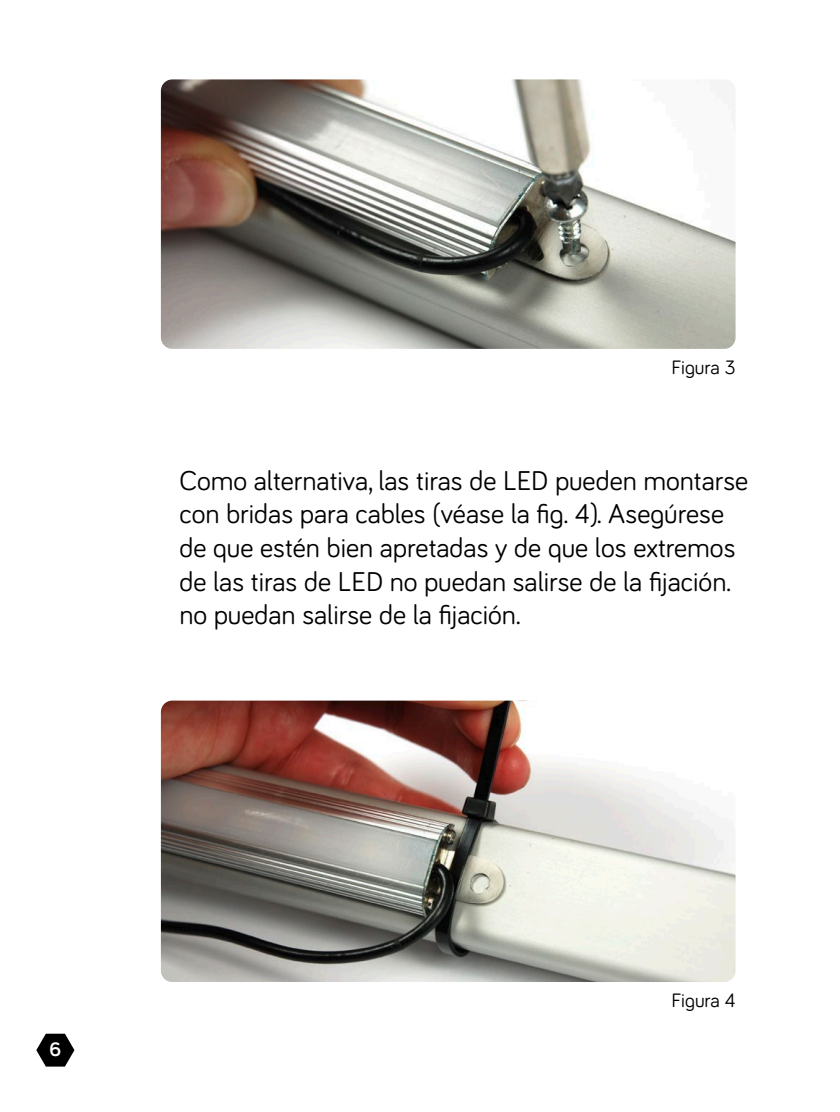
<style>
.page{position:relative;width:840px;height:1112px;background:#fff}
.page>*{position:absolute;margin:0;border:0;box-sizing:border-box;transform-origin:0 0}
.t1{font:28px/33.6px "Bariol";color:#000}
.t2{font:20px "Bariol";color:#000}
.t3{font:700 20px "Bariol";color:#fff}
</style>
<div class="page">
<img style="left:161px;top:700px;width:574px;height:281px">
<img style="left:161px;top:79px;width:574px;height:270px">
<svg style="left:36px;top:1033px;width:38px;height:33px"></svg>
<p class="t2" style="left:671px;top:353px;width:66px">Figura 3</p>
<p class="t1" style="left:179px;top:462px;width:570px">Como alternativa, las tiras de LED pueden montarse con bridas para cables (véase la fig. 4). Asegúrese de que estén bien apretadas y de que los extremos de las tiras de LED no puedan salirse de la fijación. no puedan salirse de la fijación.</p>
<p class="t3" style="left:49px;top:1035px;width:13px">6</p>
<p class="t2" style="left:671px;top:986px;width:66px">Figura 4</p>
</div>
